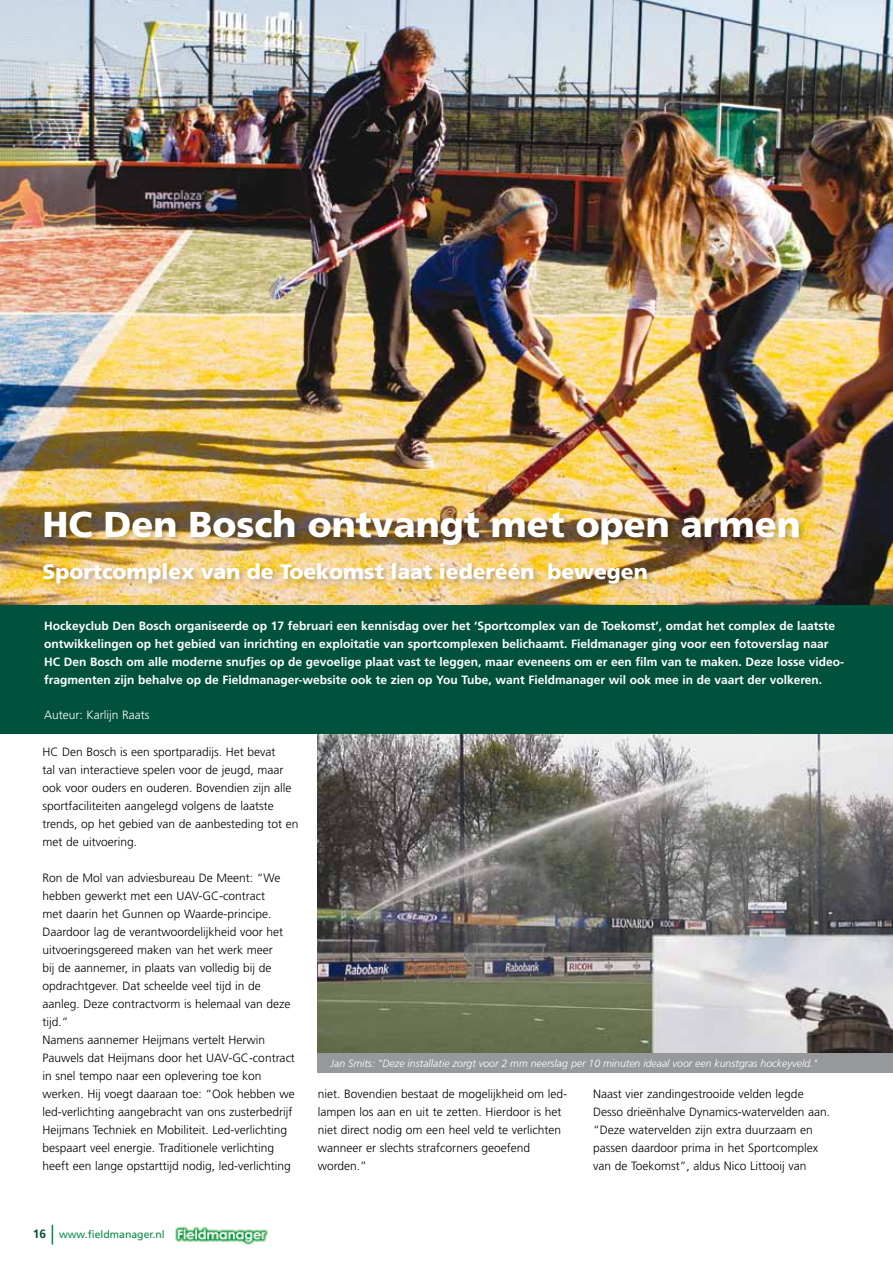
<style>
.page{position:relative;width:893px;height:1263px;background:#fff}
.page>*{position:absolute;margin:0;border:0;box-sizing:border-box;transform-origin:0 0}
.t1{font:900 36px "Frutiger";color:#fff}
.t2{font:900 21px "Frutiger";color:#fff}
.t3{font:300 12px/18px "Frutiger";color:#000}
.t4{font:700 12px/18px "Frutiger";color:#fff}
.t5{font:300 12px "Frutiger";color:#fff}
.t6{font:italic 300 10.5px "Frutiger";color:#fff}
.t7{font:10.5px "Frutiger";color:#008b45}
.s1{font-weight:700;font-size:12px;color:#00523c}
</style>
<div class="page">
<svg style="left:52px;top:1225px;width:1px;height:19px"></svg>
<img style="left:175px;top:1226px;width:93px;height:19px">
<img style="left:0;top:0;width:893px;height:605px">
<div style="left:44px;top:508px;width:762px;height:44px;background:#000;opacity:.2"></div>
<div style="left:42px;top:562px;width:612px;height:29px;background:#000;opacity:.2"></div>
<img style="left:318px;top:733px;width:575px;height:320px">
<div style="left:318px;top:1053px;width:575px;height:19px;background:#97989a"></div>
<svg style="left:892px;top:733px;width:1px;height:19px"></svg>
<div style="left:0;top:605px;width:893px;height:128px;background:#00523c"></div>
<h1 class="t1" style="left:43px;top:502px;width:760px">HC Den Bosch ontvangt met open armen</h1>
<h2 class="t2" style="left:43px;top:559px;width:607px">Sportcomplex van de Toekomst laat iederéén bewegen</h2>
<p class="t4" style="left:44px;top:617px;width:802px">Hockeyclub Den Bosch organiseerde op 17 februari een kennisdag over het ‘Sportcomplex van de Toekomst’, omdat het complex de laatste ontwikkelingen op het gebied van inrichting en exploitatie van sportcomplexen belichaamt. Fieldmanager ging voor een fotoverslag naar HC Den Bosch om alle moderne snufjes op de gevoelige plaat vast te leggen, maar eveneens om er een film van te maken. Deze losse video&shy;fragmenten zijn behalve op de Fieldmanager-website ook te zien op You Tube, want Fieldmanager wil ook mee in de vaart der volkeren.</p>
<p class="t5" style="left:44px;top:708px;width:107px">Auteur: Karlijn Raats</p>
<p class="t3" style="left:43px;top:743px;width:257px">HC Den Bosch is een sportparadijs. Het bevat<br>tal van interactieve spelen voor de jeugd, maar ook voor ouders en ouderen. Bovendien zijn alle sportfaciliteiten aangelegd volgens de laatste trends, op het gebied van de aanbesteding tot en met de uitvoering.</p>
<p class="t3" style="left:43px;top:869px;width:254px">Ron de Mol van adviesbureau De Meent: “We hebben gewerkt met een UAV-GC-contract<br>met daarin het Gunnen op Waarde-principe.<br>Daardoor lag de verantwoordelijkheid voor het uitvoeringsgereed maken van het werk meer<br>bij de aannemer, in plaats van volledig bij de opdrachtgever. Dat scheelde veel tijd in de aanleg. Deze contractvorm is helemaal van deze tijd.”<br>Namens aannemer Heijmans vertelt Herwin Pauwels dat Heijmans door het UAV-GC-contract in snel tempo naar een oplevering toe kon werken. Hij voegt daaraan toe: “Ook hebben we led-verlichting aangebracht van ons zusterbedrijf Heijmans Techniek en Mobiliteit. Led-verlichting bespaart veel energie. Traditionele verlichting heeft een lange opstarttijd nodig, led-verlichting</p>
<p class="t6" style="left:331px;top:1057px;width:489px">Jan Smits: "Deze installatie zorgt voor 2 mm neerslag per 10 minuten ideaal voor een kunstgras hockeyveld."</p>
<p class="t3" style="left:318px;top:1085px;width:251px">niet. Bovendien bestaat de mogelijkheid om led&shy;lampen los aan en uit te zetten. Hierdoor is het niet direct nodig om een heel veld te verlichten wanneer er slechts strafcorners geoefend worden.”</p>
<p class="t3" style="left:593px;top:1085px;width:239px">Naast vier zandingestrooide velden legde Desso drieënhalve Dynamics-watervelden aan. “Deze watervelden zijn extra duurzaam en passen daardoor prima in het Sportcomplex van de Toekomst”, aldus Nico Littooij van</p>
<p class="t7" style="left:33px;top:1228px;width:133px"><span class="s1">16</span> www.fieldmanager.nl</p>
</div>
